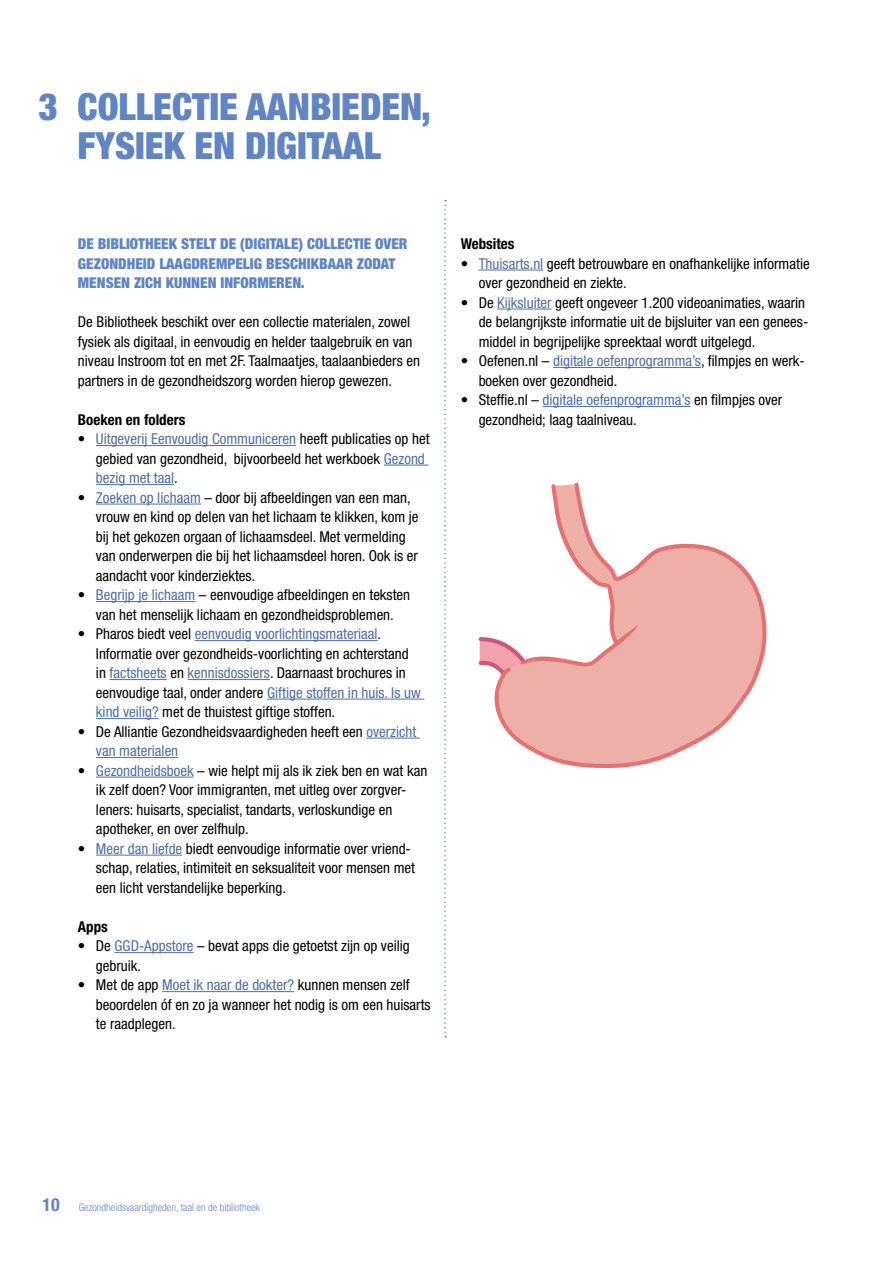
<style>
.page{position:relative;width:893px;height:1263px;background:#fff}
.page>*{position:absolute;margin:0;border:0;box-sizing:border-box;transform-origin:0 0}
.t1{font:900 condensed 37.5px/39px "Helvetica Neue LT Std";color:#6185c3;text-align:center}
.t2{font:condensed 15px/19.5px "Helvetica Neue LT Std";color:#000}
.t3{font:900 condensed 15px/19.5px "Helvetica Neue LT Std";color:#6185c3}
.t4{font:700 condensed 15px "Helvetica Neue LT Std";color:#000}
.t5{font:300 condensed 10.5px "Helvetica Neue LT Std";color:#6185c3}
.s1{color:#506ea0}
.s2{font-weight:700;font-size:18px}
</style>
<div class="page">
<svg style="left:444px;top:200px;width:2px;height:837px"></svg>
<hr style="left:96px;top:445px;width:200px;height:1px;background:#506ea0">
<hr style="left:384px;top:465px;width:44px;height:1px;background:#506ea0">
<hr style="left:96px;top:484px;width:78px;height:1px;background:#506ea0">
<hr style="left:96px;top:504px;width:105px;height:1px;background:#506ea0">
<hr style="left:96px;top:601px;width:99px;height:1px;background:#506ea0">
<hr style="left:195px;top:640px;width:183px;height:1px;background:#506ea0">
<hr style="left:110px;top:679px;width:57px;height:1px;background:#506ea0">
<hr style="left:188px;top:679px;width:82px;height:1px;background:#506ea0">
<hr style="left:267px;top:699px;width:157px;height:1px;background:#506ea0">
<hr style="left:96px;top:718px;width:63px;height:1px;background:#506ea0">
<hr style="left:366px;top:738px;width:54px;height:1px;background:#506ea0">
<hr style="left:96px;top:757px;width:82px;height:1px;background:#506ea0">
<hr style="left:96px;top:777px;width:98px;height:1px;background:#506ea0">
<hr style="left:96px;top:855px;width:86px;height:1px;background:#506ea0">
<hr style="left:115px;top:952px;width:79px;height:1px;background:#506ea0">
<hr style="left:162px;top:991px;width:132px;height:1px;background:#506ea0">
<hr style="left:479px;top:270px;width:64px;height:1px;background:#506ea0">
<hr style="left:497px;top:309px;width:55px;height:1px;background:#506ea0">
<hr style="left:553px;top:367px;width:148px;height:1px;background:#506ea0">
<hr style="left:542px;top:406px;width:148px;height:1px;background:#506ea0">
<svg style="left:494px;top:543px;width:272px;height:225px"></svg>
<svg style="left:479px;top:483px;width:159px;height:196px"></svg>
<h1 class="t1" style="left:39px;top:87px;width:394px">3 COLLECTIE AANBIEDEN,<br>FYSIEK EN DIGITAAL</h1>
<p class="t3" style="left:78px;top:234px;width:331px">DE BIBLIOTHEEK STELT DE (DIGITALE) COLLECTIE OVER<br>GEZONDHEID LAAGDREMPELIG BESCHIKBAAR ZODAT<br>MENSEN ZICH KUNNEN INFORMEREN.</p>
<p class="t2" style="left:78px;top:312px;width:344px">De Bibliotheek beschikt over een collectie materialen, zowel fysiek als digitaal, in eenvoudig en helder taalgebruik en van niveau Instroom tot en met 2F. Taalmaatjes, taalaanbieders en partners in de gezondheidszorg worden hierop gewezen.</p>
<p class="t4" style="left:78px;top:410px;width:109px">Boeken en folders</p>
<p class="t2" style="left:96px;top:429px;width:335px;text-indent:-18px">• <span class="s1">Uitgeverij Eenvoudig Communiceren</span> heeft publicaties op het gebied van gezondheid, bijvoorbeeld het werkboek <span class="s1">Gezond bezig met taal</span>.</p>
<p class="t2" style="left:96px;top:487px;width:324px;text-indent:-18px">• <span class="s1">Zoeken op lichaam</span> – door bij afbeeldingen van een man, vrouw en kind op delen van het lichaam te klikken, kom je bij het gekozen orgaan of lichaamsdeel. Met vermelding van onderwerpen die bij het lichaamsdeel horen. Ook is er aandacht voor kinderziektes.</p>
<p class="t2" style="left:78px;top:585px;width:334px;text-align:center">• <span class="s1">Begrijp je lichaam</span> – eenvoudige afbeeldingen en teksten van het menselijk lichaam en gezondheidsproblemen.</p>
<p class="t2" style="left:96px;top:624px;width:326px;text-indent:-18px">• Pharos biedt veel <span class="s1">eenvoudig voorlichtingsmateriaal</span>.<br>Informatie over gezondheids-voorlichting en achterstand in <span class="s1">factsheets</span> en <span class="s1">kennisdossiers</span>. Daarnaast brochures in eenvoudige taal, onder andere <span class="s1">Giftige stoffen in huis. Is uw kind veilig?</span> met de thuistest giftige stoffen.</p>
<p class="t2" style="left:96px;top:721px;width:322px;text-indent:-18px">• De Alliantie Gezondheidsvaardigheden heeft een <span class="s1">overzicht van materialen</span></p>
<p class="t2" style="left:96px;top:760px;width:333px;text-indent:-18px">• <span class="s1">Gezondheidsboek</span> – wie helpt mij als ik ziek ben en wat kan ik zelf doen? Voor immigranten, met uitleg over zorgver&shy;leners: huisarts, specialist, tandarts, verloskundige en apotheker, en over zelfhulp.</p>
<p class="t2" style="left:96px;top:838px;width:321px;text-indent:-18px">• <span class="s1">Meer dan liefde</span> biedt eenvoudige informatie over vriend&shy;schap, relaties, intimiteit en seksualiteit voor mensen met een licht verstandelijke beperking.</p>
<p class="t4" style="left:78px;top:917px;width:31px">Apps</p>
<p class="t2" style="left:96px;top:936px;width:315px;text-indent:-18px">• De <span class="s1">GGD-Appstore</span> – bevat apps die getoetst zijn op veilig gebruik.</p>
<p class="t2" style="left:96px;top:975px;width:336px;text-indent:-18px">• Met de app <span class="s1">Moet ik naar de dokter?</span> kunnen mensen zelf beoordelen óf en zo ja wanneer het nodig is om een huisarts te raadplegen.</p>
<p class="t4" style="left:461px;top:235px;width:55px">Websites</p>
<p class="t2" style="left:479px;top:253px;width:333px;text-indent:-18px">• <span class="s1">Thuisarts.nl</span> geeft betrouwbare en onafhankelijke informatie over gezondheid en ziekte.</p>
<p class="t2" style="left:479px;top:292px;width:331px;text-indent:-18px">• De <span class="s1">Kijksluiter</span> geeft ongeveer 1.200 videoanimaties, waarin de belangrijkste informatie uit de bijsluiter van een genees&shy;middel in begrijpelijke spreektaal wordt uitgelegd.</p>
<p class="t2" style="left:479px;top:351px;width:328px;text-indent:-18px">• Oefenen.nl – <span class="s1">digitale oefenprogramma’s</span>, filmpjes en werk&shy;boeken over gezondheid.</p>
<p class="t2" style="left:479px;top:390px;width:305px;text-indent:-18px">• Steffie.nl – <span class="s1">digitale oefenprogramma’s</span> en filmpjes over gezondheid; laag taalniveau.</p>
<p class="t5" style="left:43px;top:1201px;width:219px"><span class="s2">10</span> Gezondheidsvaardigheden, taal en de bibliotheek</p>
</div>
